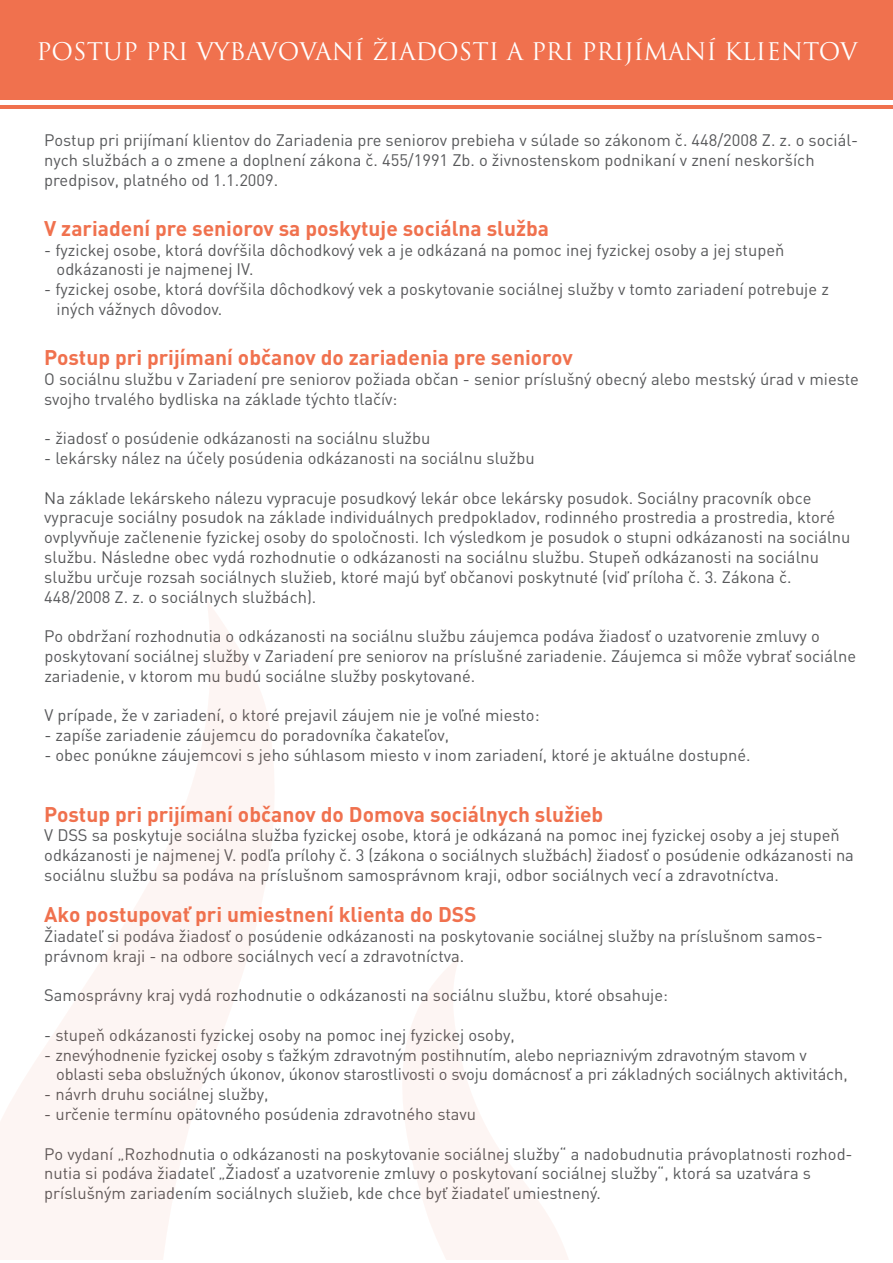
<style>
.page{position:relative;width:893px;height:1263px;background:#fff}
.page>*{position:absolute;margin:0;border:0;box-sizing:border-box;transform-origin:0 0}
.t1{font:23.7px "Trajan Pro";color:#fff}
.t2{font:700 21px "DINCE";color:#f0714e}
.t3{font:16.5px/19.8px "DINCE";color:#57585a}
</style>
<div class="page">
<div style="left:0;top:0;width:893px;height:99px;background:#f0714e"></div>
<hr style="left:0;top:105px;width:893px;height:4px;background:#f0714e">
<svg style="left:1px;top:601px;width:273px;height:659px"></svg>
<svg style="left:403px;top:958px;width:165px;height:302px"></svg>
<h1 class="t1" style="left:36px;top:36px;width:823px">POSTUP PRI VYBAVOVANÍ ŽIADOSTI A PRI PRIJÍMANÍ KLIENTOV</h1>
<p class="t3" style="left:44px;top:130px;width:815px">Postup pri prijímaní klientov do Zariadenia pre seniorov prebieha v súlade so zákonom č. 448/2008 Z. z. o sociál&shy;nych službách a o zmene a doplnení zákona č. 455/1991 Zb. o živnostenskom podnikaní v znení neskorších predpisov, platného od 1.1.2009.</p>
<p class="t2" style="left:44px;top:214px;width:506px">V zariadení pre seniorov sa poskytuje sociálna služba</p>
<p class="t3" style="left:57px;top:239px;width:729px;text-indent:-12px">- fyzickej osobe, ktorá dovŕšila dôchodkový vek a je odkázaná na pomoc inej fyzickej osoby a jej stupeň odkázanosti je najmenej IV.</p>
<p class="t3" style="left:57px;top:279px;width:774px;text-indent:-12px">- fyzickej osobe, ktorá dovŕšila dôchodkový vek a poskytovanie sociálnej služby v tomto zariadení potrebuje z iných vážnych dôvodov.</p>
<p class="t2" style="left:44px;top:344px;width:530px">Postup pri prijímaní občanov do zariadenia pre seniorov</p>
<p class="t3" style="left:44px;top:369px;width:816px">O sociálnu službu v Zariadení pre seniorov požiada občan - senior príslušný obecný alebo mestský úrad v mieste svojho trvalého bydliska na základe týchto tlačív:</p>
<p class="t3" style="left:44px;top:428px;width:388px">- žiadosť o posúdenie odkázanosti na sociálnu službu</p>
<p class="t3" style="left:44px;top:448px;width:492px">- lekársky nález na účely posúdenia odkázanosti na sociálnu službu</p>
<p class="t3" style="left:44px;top:487px;width:808px">Na základe lekárskeho nálezu vypracuje posudkový lekár obce lekársky posudok. Sociálny pracovník obce vypracuje sociálny posudok na základe individuálnych predpokladov, rodinného prostredia a prostredia, ktoré ovplyvňuje začlenenie fyzickej osoby do spoločnosti. Ich výsledkom je posudok o stupni odkázanosti na sociálnu službu. Následne obec vydá rozhodnutie o odkázanosti na sociálnu službu. Stupeň odkázanosti na sociálnu službu určuje rozsah sociálnych služieb, ktoré majú byť občanovi poskytnuté (viď príloha č. 3. Zákona č.<br>448/2008 Z. z. o sociálnych službách).</p>
<p class="t3" style="left:44px;top:626px;width:813px">Po obdržaní rozhodnutia o odkázanosti na sociálnu službu záujemca podáva žiadosť o uzatvorenie zmluvy o poskytovaní sociálnej služby v Zariadení pre seniorov na príslušné zariadenie. Záujemca si môže vybrať sociálne zariadenie, v ktorom mu budú sociálne služby poskytované.</p>
<p class="t3" style="left:44px;top:705px;width:497px">V prípade, že v zariadení, o ktoré prejavil záujem nie je voľné miesto:</p>
<p class="t3" style="left:44px;top:725px;width:406px">- zapíše zariadenie záujemcu do poradovníka čakateľov,</p>
<p class="t3" style="left:44px;top:745px;width:708px">- obec ponúkne záujemcovi s jeho súhlasom miesto v inom zariadení, ktoré je aktuálne dostupné.</p>
<p class="t2" style="left:44px;top:800px;width:561px">Postup pri prijímaní občanov do Domova sociálnych služieb</p>
<p class="t3" style="left:44px;top:825px;width:811px">V DSS sa poskytuje sociálna služba fyzickej osobe, ktorá je odkázaná na pomoc inej fyzickej osoby a jej stupeň odkázanosti je najmenej V. podľa prílohy č. 3 (zákona o sociálnych službách) žiadosť o posúdenie odkázanosti na sociálnu službu sa podáva na príslušnom samosprávnom kraji, odbor sociálnych vecí a zdravotníctva.</p>
<p class="t2" style="left:44px;top:900px;width:434px">Ako postupovať pri umiestnení klienta do DSS</p>
<p class="t3" style="left:44px;top:925px;width:780px">Žiadateľ si podáva žiadosť o posúdenie odkázanosti na poskytovanie sociálnej služby na príslušnom samos&shy;právnom kraji - na odbore sociálnych vecí a zdravotníctva.</p>
<p class="t3" style="left:44px;top:985px;width:625px">Samosprávny kraj vydá rozhodnutie o odkázanosti na sociálnu službu, ktoré obsahuje:</p>
<p class="t3" style="left:44px;top:1024px;width:472px">- stupeň odkázanosti fyzickej osoby na pomoc inej fyzickej osoby,</p>
<p class="t3" style="left:56px;top:1044px;width:793px;text-indent:-12px">- znevýhodnenie fyzickej osoby s ťažkým zdravotným postihnutím, alebo nepriaznivým zdravotným stavom v oblasti seba obslužných úkonov, úkonov starostlivosti o svoju domácnosť a pri základných sociálnych aktivitách,</p>
<p class="t3" style="left:44px;top:1084px;width:226px">- návrh druhu sociálnej služby,</p>
<p class="t3" style="left:44px;top:1104px;width:433px">- určenie termínu opätovného posúdenia zdravotného stavu</p>
<p class="t3" style="left:44px;top:1143px;width:810px">Po vydaní „Rozhodnutia o odkázanosti na poskytovanie sociálnej služby“ a nadobudnutia právoplatnosti rozhod&shy;nutia si podáva žiadateľ „Žiadosť a uzatvorenie zmluvy o poskytovaní sociálnej služby“, ktorá sa uzatvára s príslušným zariadením sociálnych služieb, kde chce byť žiadateľ umiestnený.</p>
</div>
